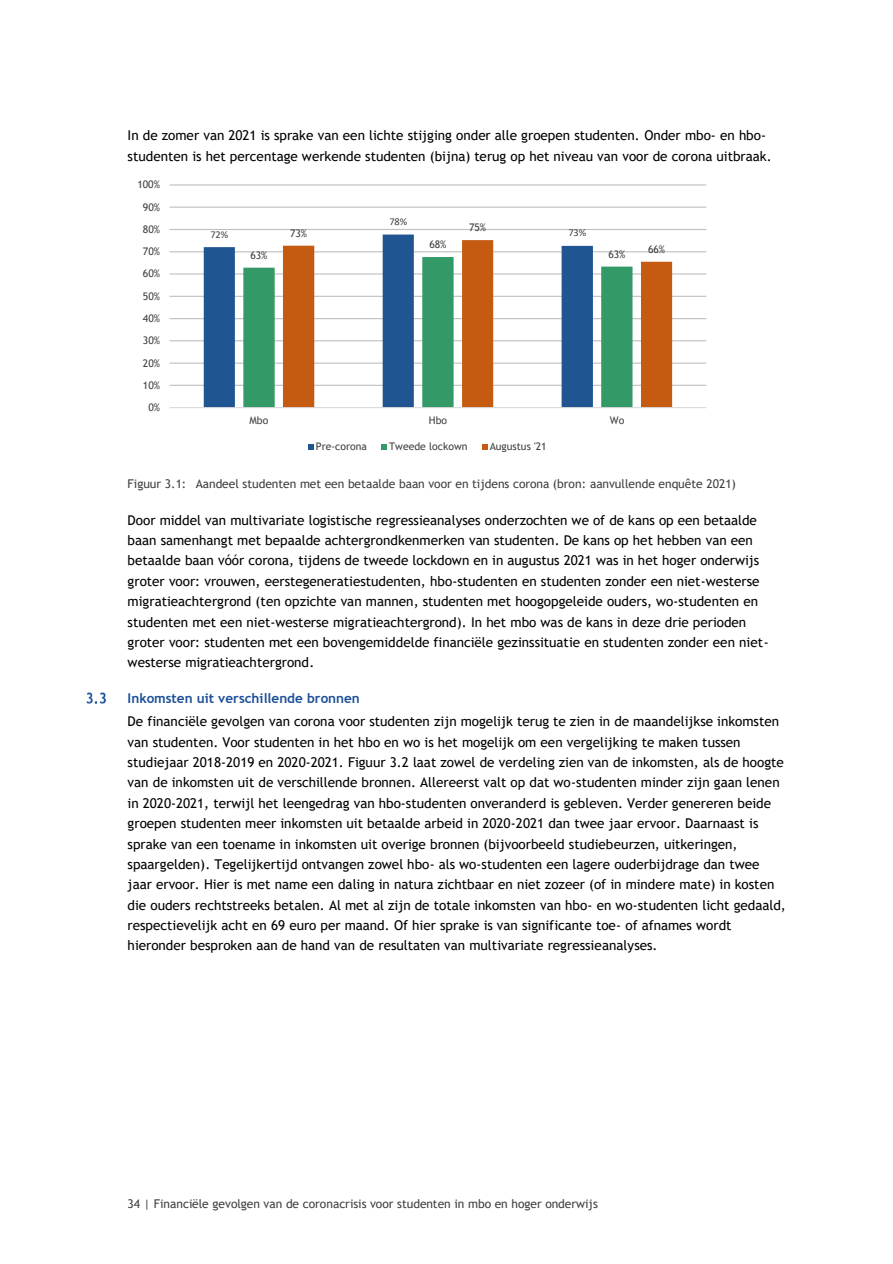
<style>
.page{position:relative;width:893px;height:1264px;background:#fff}
.page>*{position:absolute;margin:0;border:0;box-sizing:border-box;transform-origin:0 0}
.t1{font:13.5px/20.4px "Trebuchet MS";color:#000}
.t2{font:700 13.5px "Trebuchet MS";color:#1d509a}
.t3{font:12px "Trebuchet MS";color:#404040}
.t4{font:10.5px "Trebuchet MS";letter-spacing:.005em;color:#404040}
.t5{font:10.5px "Calibri";color:#404040}
</style>
<div class="page">
<img style="left:86px;top:692px;width:20px;height:11px">
<hr style="left:170px;top:384px;width:536px;height:2px;background:#bfbfbf">
<hr style="left:170px;top:362px;width:536px;height:1px;background:#bfbfbf">
<hr style="left:170px;top:340px;width:536px;height:1px;background:#bfbfbf">
<hr style="left:170px;top:318px;width:536px;height:1px;background:#bfbfbf">
<hr style="left:170px;top:296px;width:536px;height:1px;background:#bfbfbf">
<hr style="left:170px;top:273px;width:536px;height:1px;background:#bfbfbf">
<hr style="left:170px;top:251px;width:536px;height:1px;background:#bfbfbf">
<hr style="left:170px;top:229px;width:536px;height:1px;background:#bfbfbf">
<hr style="left:170px;top:206px;width:536px;height:2px;background:#bfbfbf">
<hr style="left:170px;top:184px;width:536px;height:1px;background:#bfbfbf">
<svg style="left:204px;top:234px;width:210px;height:173px;fill:#215592"></svg>
<svg style="left:243px;top:257px;width:40px;height:150px;fill:#396"></svg>
<svg style="left:283px;top:240px;width:389px;height:167px"></svg>
<hr style="left:170px;top:407px;width:536px;height:1px;background:#d9d9d9">
<svg style="left:308px;top:444px;width:6px;height:5px"></svg>
<svg style="left:381px;top:444px;width:6px;height:5px"></svg>
<svg style="left:482px;top:444px;width:5px;height:5px"></svg>
<p class="t1" style="left:128px;top:125px;width:646px">In de zomer van 2021 is sprake van een lichte stijging onder alle groepen studenten. Onder mbo- en hbo&shy;studenten is het percentage werkende studenten (bijna) terug op het niveau van voor de corona uitbraak.</p>
<p class="t4" style="left:137px;top:178px;width:24px">100%</p>
<p class="t4" style="left:143px;top:201px;width:19px">90%</p>
<p class="t4" style="left:143px;top:223px;width:19px">80%</p>
<p class="t4" style="left:143px;top:245px;width:19px">70%</p>
<p class="t4" style="left:143px;top:267px;width:19px">60%</p>
<p class="t4" style="left:143px;top:290px;width:19px">50%</p>
<p class="t4" style="left:143px;top:312px;width:19px">40%</p>
<p class="t4" style="left:143px;top:334px;width:19px">30%</p>
<p class="t4" style="left:143px;top:356px;width:19px">20%</p>
<p class="t4" style="left:143px;top:379px;width:19px">10%</p>
<p class="t4" style="left:148px;top:401px;width:13px">0%</p>
<p class="t5" style="left:210px;top:230px;width:19px">72%</p>
<p class="t4" style="left:250px;top:249px;width:19px">63%</p>
<p class="t4" style="left:290px;top:227px;width:19px">73%</p>
<p class="t5" style="left:389px;top:217px;width:19px">78%</p>
<p class="t4" style="left:429px;top:238px;width:19px">68%</p>
<p class="t4" style="left:469px;top:221px;width:19px">75%</p>
<p class="t5" style="left:568px;top:228px;width:19px">73%</p>
<p class="t4" style="left:608px;top:248px;width:19px">63%</p>
<p class="t4" style="left:648px;top:243px;width:19px">66%</p>
<p class="t4" style="left:250px;top:414px;width:20px">Mbo</p>
<p class="t4" style="left:429px;top:414px;width:20px">Hbo</p>
<p class="t4" style="left:610px;top:414px;width:16px">Wo</p>
<p class="t4" style="left:316px;top:440px;width:53px">Pre-corona</p>
<p class="t4" style="left:389px;top:440px;width:80px">Tweede lockown</p>
<p class="t4" style="left:490px;top:440px;width:59px">Augustus '21</p>
<p class="t3" style="left:128px;top:477px;width:610px">Figuur 3.1: Aandeel studenten met een betaalde baan voor en tijdens corona (bron: aanvullende enquête 2021)</p>
<p class="t1" style="left:128px;top:509px;width:643px">Door middel van multivariate logistische regressieanalyses onderzochten we of de kans op een betaalde baan samenhangt met bepaalde achtergrondkenmerken van studenten. De kans op het hebben van een betaalde baan vóór corona, tijdens de tweede lockdown en in augustus 2021 was in het hoger onderwijs groter voor: vrouwen, eerstegeneratiestudenten, hbo-studenten en studenten zonder een niet-westerse migratieachtergrond (ten opzichte van mannen, studenten met hoogopgeleide ouders, wo-studenten en studenten met een niet-westerse migratieachtergrond). In het mbo was de kans in deze drie perioden groter voor: studenten met een bovengemiddelde financiële gezinssituatie en studenten zonder een niet&shy;westerse migratieachtergrond.</p>
<h2 class="t2" style="left:128px;top:690px;width:234px">Inkomsten uit verschillende bronnen</h2>
<p class="t1" style="left:128px;top:711px;width:660px">De financiële gevolgen van corona voor studenten zijn mogelijk terug te zien in de maandelijkse inkomsten van studenten. Voor studenten in het hbo en wo is het mogelijk om een vergelijking te maken tussen studiejaar 2018-2019 en 2020-2021. Figuur 3.2 laat zowel de verdeling zien van de inkomsten, als de hoogte van de inkomsten uit de verschillende bronnen. Allereerst valt op dat wo-studenten minder zijn gaan lenen in 2020-2021, terwijl het leengedrag van hbo-studenten onveranderd is gebleven. Verder genereren beide groepen studenten meer inkomsten uit betaalde arbeid in 2020-2021 dan twee jaar ervoor. Daarnaast is sprake van een toename in inkomsten uit overige bronnen (bijvoorbeeld studiebeurzen, uitkeringen, spaargelden). Tegelijkertijd ontvangen zowel hbo- als wo-studenten een lagere ouderbijdrage dan twee jaar ervoor. Hier is met name een daling in natura zichtbaar en niet zozeer (of in mindere mate) in kosten die ouders rechtstreeks betalen. Al met al zijn de totale inkomsten van hbo- en wo-studenten licht gedaald, respectievelijk acht en 69 euro per maand. Of hier sprake is van significante toe- of afnames wordt hieronder besproken aan de hand van de resultaten van multivariate regressieanalyses.</p>
<p class="t3" style="left:128px;top:1196px;width:472px">34 | Financiële gevolgen van de coronacrisis voor studenten in mbo en hoger onderwijs</p>
</div>
